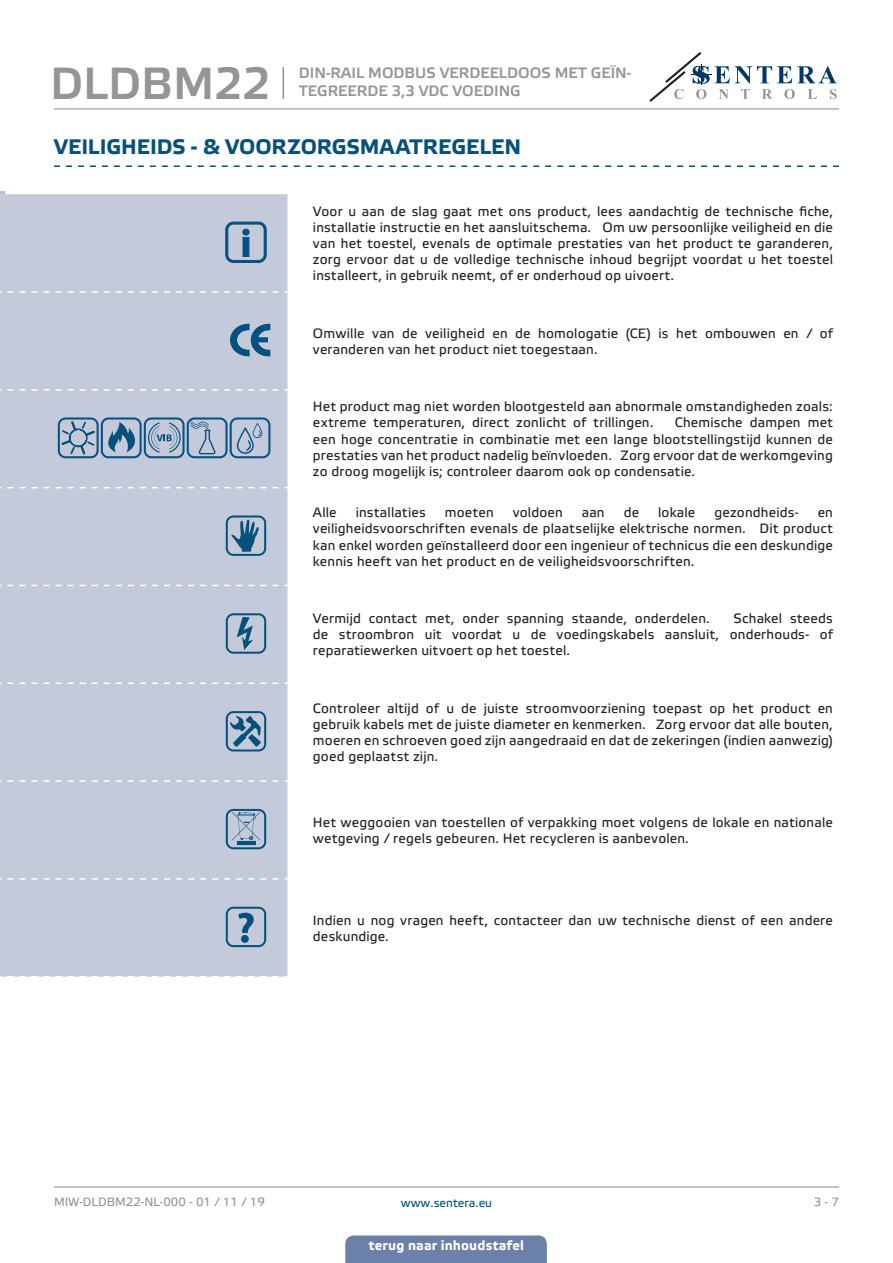
<style>
.page{position:relative;width:893px;height:1263px;background:#fff}
.page>*{position:absolute;margin:0;border:0;box-sizing:border-box;transform-origin:0 0}
.t1{font:45px "Etelka Medium Pro";color:#939598}
.t2{font:700 21px "Etelka Text Pro";color:#06517c}
.t3{font:15px "Etelka Medium Pro";color:#939598}
.table_text{font:13.5px/16.2px "Etelka Text Pro";letter-spacing:.015em;color:#231f20;text-align:justify}
.t4{font:700 13.5px "Etelka Text Pro";letter-spacing:.01em;color:#fff}
.t5{font:12px "Etelka Text Pro";color:#939598}
.t6{font:12px "Etelka Text Pro";color:#06517c}
</style>
<div class="page">
<hr style="left:54px;top:108px;width:785px;height:1px;background:#939598">
<hr style="left:54px;top:1186px;width:785px;height:1px;background:#939598">
<svg style="left:649px;top:52px;width:188px;height:50px"></svg>
<div style="left:345px;top:1235px;width:202px;height:28px;background:#6c81aa"></div>
<hr style="left:0;top:191px;width:4px;height:10px;background:#b7bfd5">
<svg style="left:54px;top:165px;width:785px;height:2px"></svg>
<div style="left:0;top:194px;width:287px;height:783px;background:#c5cada"></div>
<svg style="left:7px;top:291px;width:280px;height:2px"></svg>
<svg style="left:7px;top:389px;width:280px;height:2px"></svg>
<svg style="left:7px;top:487px;width:280px;height:1px"></svg>
<svg style="left:7px;top:585px;width:280px;height:1px"></svg>
<svg style="left:7px;top:682px;width:280px;height:2px"></svg>
<svg style="left:7px;top:780px;width:280px;height:2px"></svg>
<svg style="left:7px;top:878px;width:280px;height:2px"></svg>
<svg style="left:7px;top:976px;width:280px;height:1px"></svg>
<svg style="left:226px;top:222px;width:40px;height:41px;background:#83a1bb"></svg>
<svg style="left:229px;top:323px;width:42px;height:34px"></svg>
<svg style="left:58px;top:417px;width:212px;height:41px;background:#8ea7c0"></svg>
<svg style="left:226px;top:515px;width:40px;height:41px;background:#7497b2"></svg>
<svg style="left:226px;top:613px;width:40px;height:41px;background:#8aa4bc"></svg>
<svg style="left:226px;top:711px;width:40px;height:40px;background:#7496b2"></svg>
<svg style="left:226px;top:809px;width:40px;height:40px;background:#8ea7bf"></svg>
<svg style="left:226px;top:907px;width:40px;height:40px;background:#8ba5bd"></svg>
<hr style="left:283px;top:67px;width:1px;height:32px;background:#939598">
<h1 class="t1" style="left:50px;top:59px;width:222px">DLDBM22</h1>
<p class="t3" style="left:299px;top:64px;width:334px">DIN-RAIL MODBUS VERDEELDOOS MET GEÏN-</p>
<p class="t3" style="left:299px;top:82px;width:224px">TEGREERDE 3,3 VDC VOEDING</p>
<p class="t2" style="left:54px;top:135px;width:469px">VEILIGHEIDS - &amp; VOORZORGSMAATREGELEN</p>
<p class="table_text" style="left:313px;top:204px;width:522px">Voor u aan de slag gaat met ons product, lees aandachtig de technische fiche, installatie instructie en het aansluitschema. Om uw persoonlijke veiligheid en die van het toestel, evenals de optimale prestaties van het product te garanderen, zorg ervoor dat u de volledige technische inhoud begrijpt voordat u het toestel installeert, in gebruik neemt, of er onderhoud op uivoert.</p>
<p class="table_text" style="left:313px;top:326px;width:522px">Omwille van de veiligheid en de homologatie (CE) is het ombouwen en / of veranderen van het product niet toegestaan.</p>
<p class="table_text" style="left:313px;top:399px;width:521px">Het product mag niet worden blootgesteld aan abnormale omstandigheden zoals: extreme temperaturen, direct zonlicht of trillingen.</p>
<p class="table_text" style="left:313px;top:415px;width:521px;text-indent:362px">Chemische dampen met een hoge concentratie in combinatie met een lange blootstellingstijd kunnen de prestaties van het product nadelig beïnvloeden. Zorg ervoor dat de werkomgeving zo droog mogelijk is; controleer daarom ook op condensatie.</p>
<p class="table_text" style="left:313px;top:505px;width:25px">Alle</p>
<p class="table_text" style="left:356px;top:505px;width:72px">installaties</p>
<p class="table_text" style="left:445px;top:505px;width:50px">moeten</p>
<p class="table_text" style="left:513px;top:505px;width:51px">voldoen</p>
<p class="table_text" style="left:582px;top:505px;width:24px">aan</p>
<p class="table_text" style="left:624px;top:505px;width:17px">de</p>
<p class="table_text" style="left:658px;top:505px;width:39px">lokale</p>
<p class="table_text" style="left:714px;top:505px;width:86px">gezondheids-</p>
<p class="table_text" style="left:313px;top:505px;width:521px;text-indent:505px">en veiligheidsvoorschriften evenals de plaatselijke elektrische normen. Dit product kan enkel worden geïnstalleerd door een ingenieur of technicus die een deskundige kennis heeft van het product en de veiligheidsvoorschriften.</p>
<p class="table_text" style="left:313px;top:611px;width:398px">Vermijd contact met, onder spanning staande, onderdelen.</p>
<p class="table_text" style="left:313px;top:611px;width:521px;text-indent:421px">Schakel steeds de stroombron uit voordat u de voedingskabels aansluit, onderhouds- of reparatiewerken uitvoert op het toestel.</p>
<p class="table_text" style="left:313px;top:701px;width:521px">Controleer altijd of u de juiste stroomvoorziening toepast op het product en gebruik kabels met de juiste diameter en kenmerken. Zorg ervoor dat alle bouten, moeren en schroeven goed zijn aangedraaid en dat de zekeringen (indien aanwezig) goed geplaatst zijn.</p>
<p class="table_text" style="left:313px;top:815px;width:521px">Het weggooien van toestellen of verpakking moet volgens de lokale en nationale wetgeving / regels gebeuren. Het recycleren is aanbevolen.</p>
<p class="table_text" style="left:313px;top:913px;width:521px">Indien u nog vragen heeft, contacteer dan uw technische dienst of een andere deskundige.</p>
<p class="t5" style="left:54px;top:1195px;width:212px">MIW-DLDBM22-NL-000 - 01 / 11 / 19</p>
<p class="t6" style="left:401px;top:1196px;width:93px">www.sentera.eu</p>
<p class="t5" style="left:814px;top:1195px;width:27px">3 - 7</p>
<p class="t4" style="left:369px;top:1238px;width:157px">terug naar inhoudstafel</p>
</div>
